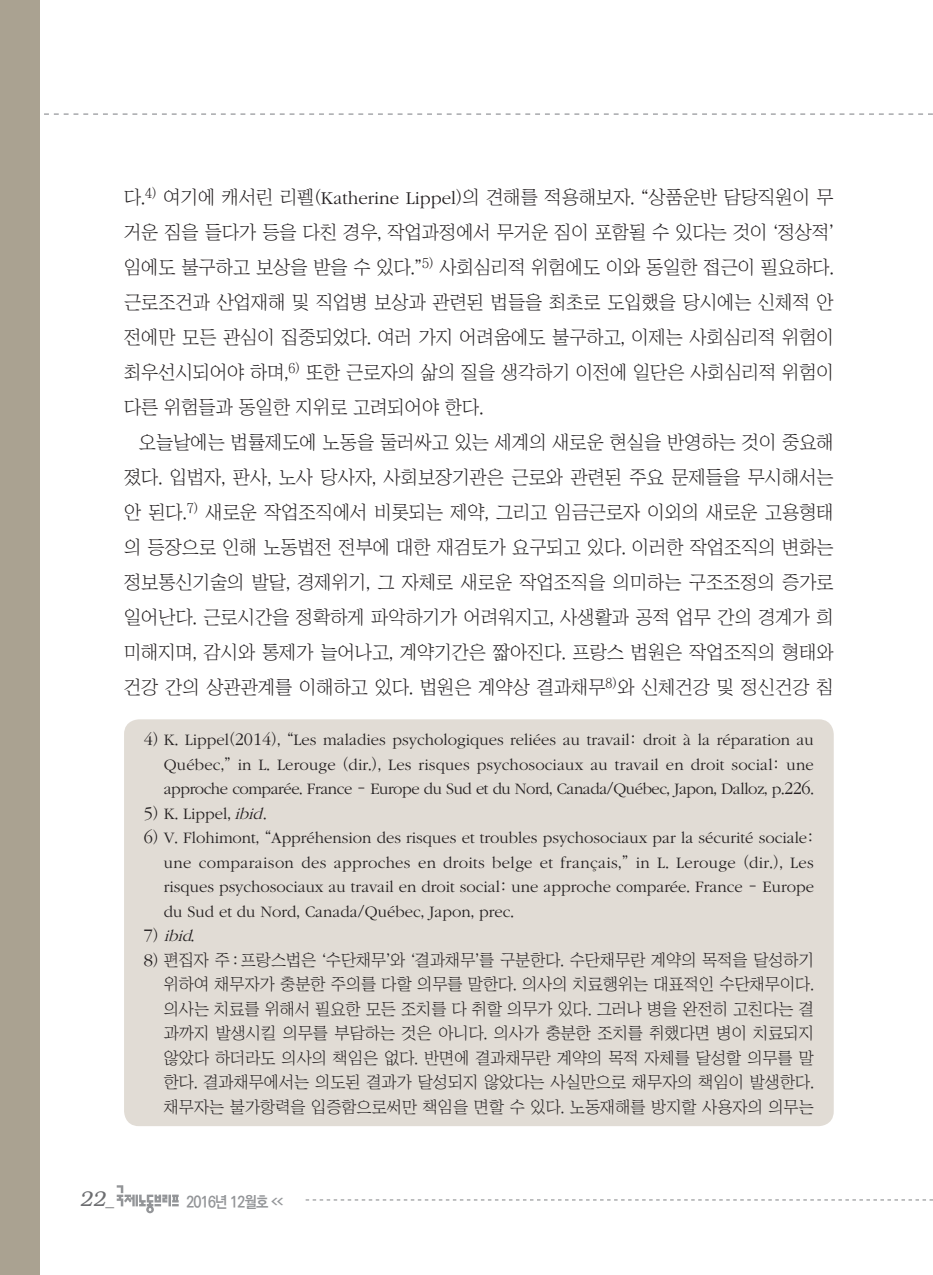
<style>
.page{position:relative;width:933px;height:1275px;background:#fff}
.page>*{position:absolute;margin:0;border:0;box-sizing:border-box;transform-origin:0 0}
.t1{font:italic 300 21px "Bookman";color:#6c6d70}
.t2{font:18.9px/35px "Chosunilbo NM";color:#231f20;text-align:justify}
.t3{font:300 16.62px/24.5px "ITC Garamond Std";color:#231f20;text-align:justify}
.t4{font:16.62px/24.5px "Chosunilbo NM";color:#231f20;text-align:justify}
.t5{font:300 16.62px "ITC Garamond Std";letter-spacing:.02em;color:#231f20}
.t6{font:italic 300 16.62px "ITC Garamond Std";color:#231f20}
.t7{font:700 15.75px "Ko Pub Dotum";letter-spacing:-.055em;color:#939598;scale:.9 1}
.s1{font-family:"ITC Garamond Std";font-weight:300}
.s2{font-size:18.38px}
.s3{font-family:"Chosunilbo NM";font-weight:400}
.s4{font-style:italic}
.s5{font-style:normal;font-size:18.38px}
.s6{font-family:"Chosunilbo NM";font-weight:400;font-style:normal}
.s7{font-family:"ITC Garamond Std";font-weight:300;font-size:18.38px}
.s8{font-family:"Helvetica";font-weight:400;font-style:normal;font-size:17.5px}
</style>
<div class="page">
<svg style="left:306px;top:1199px;width:627px;height:1px"></svg>
<svg style="left:117px;top:1185px;width:62px;height:28px"></svg>
<svg style="left:44px;top:113px;width:889px;height:2px"></svg>
<div style="left:0;top:0;width:40px;height:1275px;background:#aaa291"></div>
<div style="left:124px;top:719px;width:709px;height:407px;background:#e1dcd5;border-radius:15px"></div>
<p class="t2" style="left:124px;top:179px;width:711px">다.<sup>4)</sup> 여기에 캐서린 리펠(<span class="s1">Katherine Lippel</span>)의 견해를 적용해보자. “상품운반 담당직원이 무 거운 짐을 들다가 등을 다친 경우, 작업과정에서 무거운 짐이 포함될 수 있다는 것이 ‘정상적’ 임에도 불구하고 보상을 받을 수 있다.”<sup>5)</sup> 사회심리적 위험에도 이와 동일한 접근이 필요하다. 근로조건과 산업재해 및 직업병 보상과 관련된 법들을 최초로 도입했을 당시에는 신체적 안 전에만 모든 관심이 집중되었다. 여러 가지 어려움에도 불구하고, 이제는 사회심리적 위험이 최우선시되어야 하며,<sup>6)</sup> 또한 근로자의 삶의 질을 생각하기 이전에 일단은 사회심리적 위험이 다른 위험들과 동일한 지위로 고려되어야 한다.</p>
<p class="t2" style="left:124px;top:424px;width:711px;text-indent:15px">오늘날에는 법률제도에 노동을 둘러싸고 있는 세계의 새로운 현실을 반영하는 것이 중요해 졌다. 입법자, 판사, 노사 당사자, 사회보장기관은 근로와 관련된 주요 문제들을 무시해서는 안 된다.<sup>7)</sup> 새로운 작업조직에서 비롯되는 제약, 그리고 임금근로자 이외의 새로운 고용형태 의 등장으로 인해 노동법전 전부에 대한 재검토가 요구되고 있다. 이러한 작업조직의 변화는 정보통신기술의 발달, 경제위기, 그 자체로 새로운 작업조직을 의미하는 구조조정의 증가로 일어난다. 근로시간을 정확하게 파악하기가 어려워지고, 사생활과 공적 업무 간의 경계가 희 미해지며, 감시와 통제가 늘어나고, 계약기간은 짧아진다. 프랑스 법원은 작업조직의 형태와 건강 간의 상관관계를 이해하고 있다. 법원은 계약상 결과채무<sup>8)</sup>와 신체건강 및 정신건강 침</p>
<p class="t3" style="left:164px;top:728px;width:651px;text-indent:-20px"><span class="s2">4</span><span class="s3">)</span> K<span class="s3">.</span> Lippel<span class="s3">(</span><span class="s2">2014</span><span class="s3">), “</span>Les maladies psychologiques reliées au travail<span class="s3">:</span> droit à la réparation au Québec<span class="s3">,”</span> in L<span class="s3">.</span> Lerouge <span class="s3">(</span>dir<span class="s3">.),</span> Les risques psychosociaux au travail en droit social<span class="s3">:</span> une approche comparée<span class="s3">.</span> France <span class="s3">-</span> Europe du Sud et du Nord<span class="s3">,</span> Canada<span class="s3">/</span>Québec<span class="s3">,</span> Japon<span class="s3">,</span> Dalloz<span class="s3">,</span> p<span class="s3">.</span><span class="s2">226</span><span class="s3">.</span></p>
<p class="t3" style="left:144px;top:802px;width:124px"><span class="s2">5</span><span class="s3">)</span> K<span class="s3">.</span> Lippel<span class="s3">,</span> <span class="s4">ibid</span><span class="s3">.</span></p>
<p class="t3" style="left:144px;top:826px;width:671px"><span class="s2">6</span><span class="s3">)</span> V<span class="s3">.</span> Flohimont<span class="s3">, “</span>Appréhension des risques et troubles psychosociaux par la sécurité sociale<span class="s3">:</span></p>
<p class="t5" style="left:164px;top:854px;width:651px">une comparaison des approches en droits belge et français<span class="s3">,”</span> in L<span class="s3">.</span> Lerouge <span class="s3">(</span>dir<span class="s3">.),</span> Les</p>
<p class="t3" style="left:164px;top:875px;width:652px">risques psychosociaux au travail en droit social<span class="s3">:</span> une approche comparée<span class="s3">.</span> France <span class="s3">-</span> Europe</p>
<p class="t3" style="left:164px;top:900px;width:352px">du Sud et du Nord<span class="s3">,</span> Canada<span class="s3">/</span>Québec<span class="s3">,</span> Japon<span class="s3">,</span> prec<span class="s3">.</span></p>
<p class="t6" style="left:144px;top:927px;width:53px"><span class="s5">7</span> <span class="s6">)</span> ibid<span class="s6">.</span></p>
<p class="t4" style="left:164px;top:948px;width:651px;text-indent:-20px"><span class="s7">8</span>) 편집자 주 : 프랑스법은 ‘수단채무’와 ‘결과채무’를 구분한다. 수단채무란 계약의 목적을 달성하기 위하여 채무자가 충분한 주의를 다할 의무를 말한다. 의사의 치료행위는 대표적인 수단채무이다. 의사는 치료를 위해서 필요한 모든 조치를 다 취할 의무가 있다. 그러나 병을 완전히 고친다는 결 과까지 발생시킬 의무를 부담하는 것은 아니다. 의사가 충분한 조치를 취했다면 병이 치료되지 않았다 하더라도 의사의 책임은 없다. 반면에 결과채무란 계약의 목적 자체를 달성할 의무를 말 한다. 결과채무에서는 의도된 결과가 달성되지 않았다는 사실만으로 채무자의 책임이 발생한다. 채무자는 불가항력을 입증함으로써만 책임을 면할 수 있다. 노동재해를 방지할 사용자의 의무는</p>
<p class="t1" style="left:79px;top:1187px;width:36px">22<span class="s8">_</span></p>
<p class="t7" style="left:186px;top:1194px;width:109px">2016년 12월호 <sup>&lt;&lt;</sup></p>
</div>
